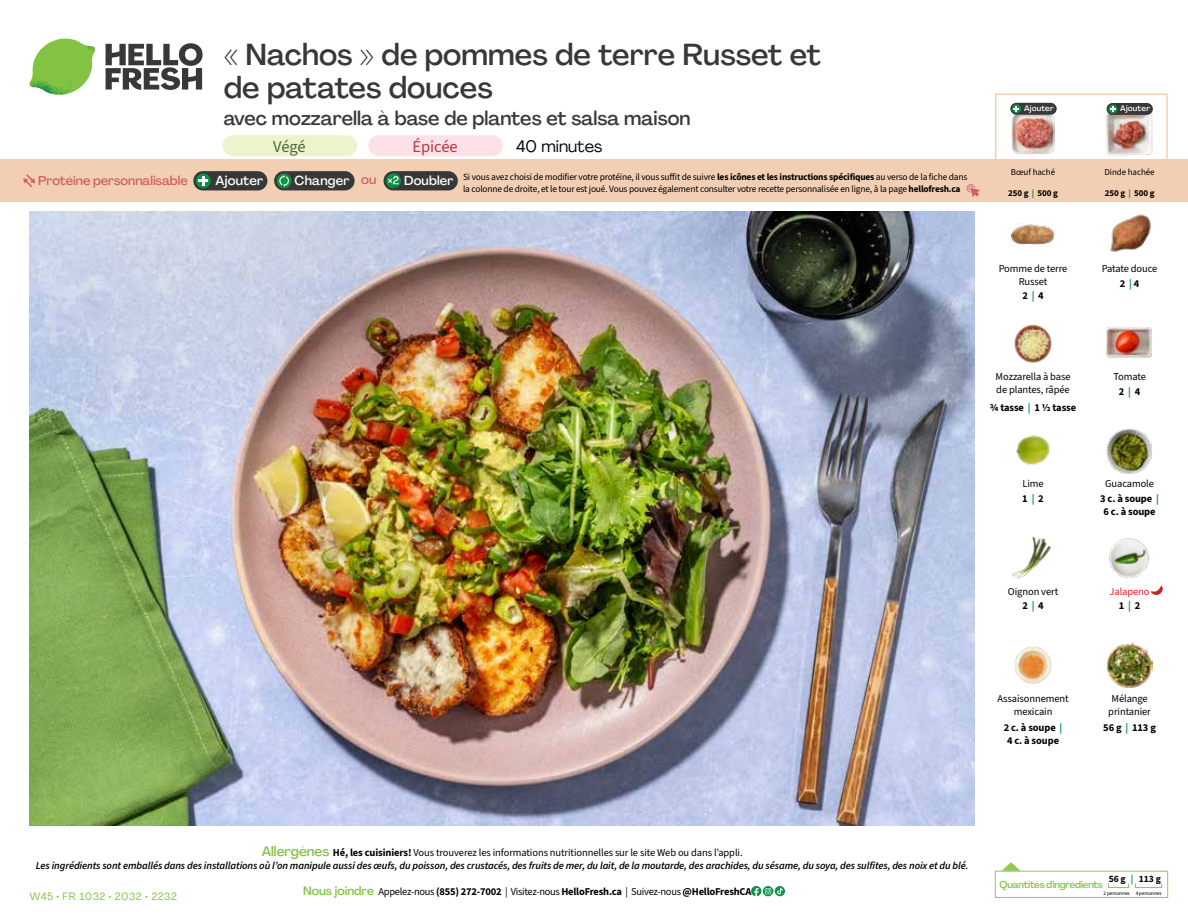
<style>
.page{position:relative;width:1188px;height:918px;background:#fff}
.page>*{position:absolute;margin:0;border:0;box-sizing:border-box;transform-origin:0 0}
.t1{font:500 30px/33px "Agrandir";color:#383839}
.t2{font:500 19.5px "Agrandir";color:#383839}
.t3{font:16.5px "Agrandir";color:#000}
.t4{font:16.5px "Source Sans 3";color:#b33841}
.t5{font:16.5px "Source Sans 3";color:#476b32}
.t6{font:500 12.9px "Agrandir";letter-spacing:.015em;color:#fff}
.t7{font:500 12.75px "Agrandir";letter-spacing:-.005em;color:#d15f6a}
.t8{font:italic 600 10.5px/13.5px "Source Sans 3";letter-spacing:-.01em;color:#000;text-align:center}
.t9{font:10.5px/14.9px "Source Sans 3";letter-spacing:-.01em;color:#000;text-align:center}
.t10{font:700 10.5px/13.5px "Source Sans 3";letter-spacing:-.02em;color:#000;text-align:center}
.t11{font:10.5px "Agrandir";letter-spacing:.05em;color:#82c341}
.t12{font:10.5px/14.9px "Source Sans 3";letter-spacing:-.01em;color:#ed1d24;text-align:center}
.t13{font:500 9.75px "Agrandir";letter-spacing:-.025em;color:#82c341}
.t14{font:700 9.6px "Source Sans 3";color:#000}
.t15{font:9.45px/12px "Source Sans 3";letter-spacing:-.02em;color:#000}
.t16{font:9px "Source Sans 3";letter-spacing:-.01em;color:#000}
.t17{font:700 9px "Source Sans 3";letter-spacing:-.01em;color:#000}
.t18{font:500 7.95px "Agrandir";letter-spacing:.025em;color:#fff}
.t19{font:5.25px "Source Sans 3";letter-spacing:-.01em;color:#000}
.s1{color:#d15f6a}
.s2{font-weight:700}
.s3{color:#0b9446}
.s4{font-weight:700;color:#0b9446}
.s5{font-weight:700;color:#000}
.s6{font-family:"Agrandir";font-weight:500;font-style:normal;font-size:13.5px;color:#82c341}
.s7{font-weight:700;font-style:normal}
.s8{font-weight:400;font-style:normal}
.s9{font-family:"Agrandir";font-weight:500;font-size:12px;color:#82c341}
.s10{font-weight:400}
</style>
<div class="page">
<svg style="left:106px;top:43px;width:97px;height:47px"></svg>
<svg style="left:34px;top:39px;width:59px;height:38px"></svg>
<img style="left:65px;top:39px;width:30px;height:25px">
<img style="left:33px;top:60px;width:56px;height:10px">
<img style="left:29px;top:64px;width:58px;height:31px">
<img style="left:64px;top:70px;width:25px;height:24px">
<img style="left:30px;top:211px;width:945px;height:615px">
<svg style="left:775px;top:886px;width:10px;height:10px"></svg>
<svg style="left:751px;top:886px;width:32px;height:10px"></svg>
<svg style="left:1002px;top:862px;width:19px;height:9px"></svg>
<div style="left:995px;top:871px;width:173px;height:27px;border:1px solid #91c84e"></div>
<div style="left:1108px;top:883px;width:21px;height:5px;border:1px solid #91c84e"></div>
<div style="left:1135px;top:883px;width:27px;height:5px;border:1px solid #91c84e"></div>
<img style="left:1014px;top:324px;width:38px;height:39px">
<img style="left:1106px;top:326px;width:46px;height:33px">
<img style="left:1016px;top:435px;width:34px;height:30px">
<img style="left:1106px;top:428px;width:46px;height:46px">
<img style="left:1012px;top:536px;width:39px;height:44px">
<img style="left:1109px;top:538px;width:40px;height:40px">
<img style="left:1014px;top:646px;width:38px;height:38px">
<img style="left:1110px;top:214px;width:41px;height:38px">
<img style="left:1010px;top:223px;width:44px;height:24px">
<img style="left:1107px;top:643px;width:45px;height:45px">
<svg style="left:1151px;top:584px;width:12px;height:11px"></svg>
<div style="left:0;top:160px;width:1188px;height:42px;background:#f2cfb3"></div>
<svg style="left:23px;top:174px;width:12px;height:13px"></svg>
<div style="left:384px;top:171px;width:74px;height:19px;background:#383839;border-radius:10px"></div>
<svg style="left:386px;top:173px;width:15px;height:15px"></svg>
<div style="left:389px;top:180px;width:11px;height:11px;background:#000;opacity:.35"></div>
<svg style="left:387px;top:176px;width:12px;height:8px"></svg>
<div style="left:274px;top:171px;width:81px;height:19px;background:#383839;border-radius:10px"></div>
<svg style="left:277px;top:173px;width:15px;height:15px"></svg>
<svg style="left:279px;top:175px;width:10px;height:12px"></svg>
<div style="left:193px;top:171px;width:74px;height:19px;background:#383839;border-radius:10px"></div>
<svg style="left:196px;top:173px;width:15px;height:15px"></svg>
<svg style="left:198px;top:176px;width:10px;height:10px"></svg>
<svg style="left:967px;top:184px;width:13px;height:13px"></svg>
<div style="left:995px;top:94px;width:173px;height:69px;border:2px solid #f2cfb3"></div>
<img style="left:1107px;top:111px;width:45px;height:45px">
<img style="left:1011px;top:114px;width:44px;height:41px">
<div style="left:1010px;top:103px;width:47px;height:12px;background:#383839;border-radius:6px"></div>
<svg style="left:1012px;top:104px;width:9px;height:9px"></svg>
<svg style="left:1014px;top:106px;width:5px;height:6px"></svg>
<div style="left:1107px;top:103px;width:46px;height:12px;background:#383839;border-radius:6px"></div>
<svg style="left:1108px;top:104px;width:9px;height:9px"></svg>
<svg style="left:1110px;top:106px;width:6px;height:6px"></svg>
<div style="left:368px;top:135px;width:135px;height:21px;background:#fce1e9;border-radius:10px"></div>
<div style="left:223px;top:135px;width:134px;height:21px;background:#edf3cd;border-radius:10px"></div>
<h1 class="t1" style="left:224px;top:38px;width:599px">« Nachos » de pommes de terre Russet et de patates douces</h1>
<h2 class="t2" style="left:224px;top:107px;width:468px">avec mozzarella à base de plantes et salsa maison</h2>
<h3 class="t3" style="left:516px;top:136px;width:88px">40 minutes</h3>
<h3 class="t5" style="left:273px;top:136px;width:34px">Végé</h3>
<h3 class="t4" style="left:412px;top:136px;width:47px">Épicée</h3>
<p class="t7" style="left:38px;top:173px;width:151px">Protéine personnalisable</p>
<p class="t6" style="left:216px;top:172px;width:49px">Ajouter</p>
<p class="t6" style="left:295px;top:172px;width:83px">Changer <span class="s1">ou</span></p>
<p class="t6" style="left:404px;top:172px;width:51px">Doubler</p>
<p class="t15" style="left:463px;top:171px;width:506px">Si vous avez choisi de modifier votre protéine, il vous suffit de suivre <span class="s2">les icônes et les instructions spécifiques</span> au verso de la fiche dans la colonne de droite, et le tour est joué. Vous pouvez également consulter votre recette personnalisée en ligne, à la page <span class="s2">hellofresh.ca</span></p>
<p class="t18" style="left:1024px;top:104px;width:31px">Ajouter</p>
<p class="t18" style="left:1120px;top:104px;width:31px">Ajouter</p>
<p class="t16" style="left:1011px;top:167px;width:46px">Bœuf haché</p>
<p class="t17" style="left:1008px;top:187px;width:51px">250 g <span class="s3">|</span> 500 g</p>
<p class="t9" style="left:999px;top:261px;width:70px;line-height:13.6px">Pomme de terre<br>Russet<br><span class="s2">2</span> <span class="s4">|</span> <span class="s2">4</span></p>
<p class="t16" style="left:1104px;top:167px;width:52px">Dinde hachée</p>
<p class="t17" style="left:1105px;top:187px;width:51px">250 g <span class="s3">|</span> 500 g</p>
<p class="t9" style="left:1102px;top:260px;width:57px;line-height:15.6px">Patate douce<br><span class="s2">2</span> <span class="s4">|</span> <span class="s2">4</span></p>
<p class="t9" style="left:996px;top:370px;width:76px;line-height:13.5px;text-align:left">Mozzarella à base de plantes, râpée</p>
<p class="t10" style="left:990px;top:400px;width:88px">¾ tasse <span class="s3">|</span> 1 ½ tasse</p>
<p class="t9" style="left:1113px;top:369px;width:34px">Tomate<br><span class="s2">2</span> <span class="s4">|</span> <span class="s2">4</span></p>
<p class="t9" style="left:1022px;top:476px;width:23px;text-align:left">Lime<br><span class="s2">1</span> <span class="s4">|</span> <span class="s2">2</span></p>
<p class="t9" style="left:1100px;top:476px;width:60px">Guacamole<br><span class="s2">3 c. à soupe</span> <span class="s4">|</span></p>
<p class="t10" style="left:1104px;top:505px;width:54px">6 c. à soupe</p>
<p class="t9" style="left:1008px;top:584px;width:52px">Oignon vert<br><span class="s2">2</span> <span class="s4">|</span> <span class="s2">4</span></p>
<p class="t12" style="left:1110px;top:584px;width:42px">Jalapeno<br><span class="s5">1</span> <span class="s4">|</span> <span class="s5">2</span></p>
<p class="t9" style="left:997px;top:692px;width:73px;line-height:13.5px">Assaisonnement mexicain</p>
<p class="t10" style="left:1004px;top:720px;width:60px">2 c. à soupe <span class="s3">|<br></span>4 c. à soupe</p>
<p class="t9" style="left:1108px;top:692px;width:44px;line-height:13.5px">Mélange printanier</p>
<p class="t10" style="left:1103px;top:720px;width:54px">56 g <span class="s3">|</span> 113 g</p>
<p class="t8" style="left:36px;top:845px;width:934px"><span class="s6">Allergènes</span> <span class="s7">Hé, les cuisiniers!</span> <span class="s8">Vous trouverez les informations nutritionnelles sur le site Web ou dans l’appli.<br></span>Les ingrédients sont emballés dans des installations où l’on manipule aussi des œufs, du poisson, des crustacés, des fruits de mer, du lait, de la moutarde, des arachides, du sésame, du soya, des sulfites, des noix et du blé.</p>
<p class="t11" style="left:30px;top:890px;width:149px">W45 • FR 1032 • 2032 • 2232</p>
<p class="t10" style="left:303px;top:885px;width:450px"><span class="s9">Nous joindre</span> <span class="s10">Appelez-nous</span> (855) 272-7002 <span class="s10">| Visitez-nous</span> HelloFresh.ca <span class="s10">| Suivez-nous</span> @HelloFreshCA</p>
<p class="t14" style="left:1109px;top:872px;width:54px">56 g <span class="s3">|</span> 113 g</p>
<p class="t19" style="left:1103px;top:890px;width:60px">2 personnes 4 personnes</p>
<p class="t13" style="left:1000px;top:878px;width:105px">Quantités d'ingrédients</p>
</div>
